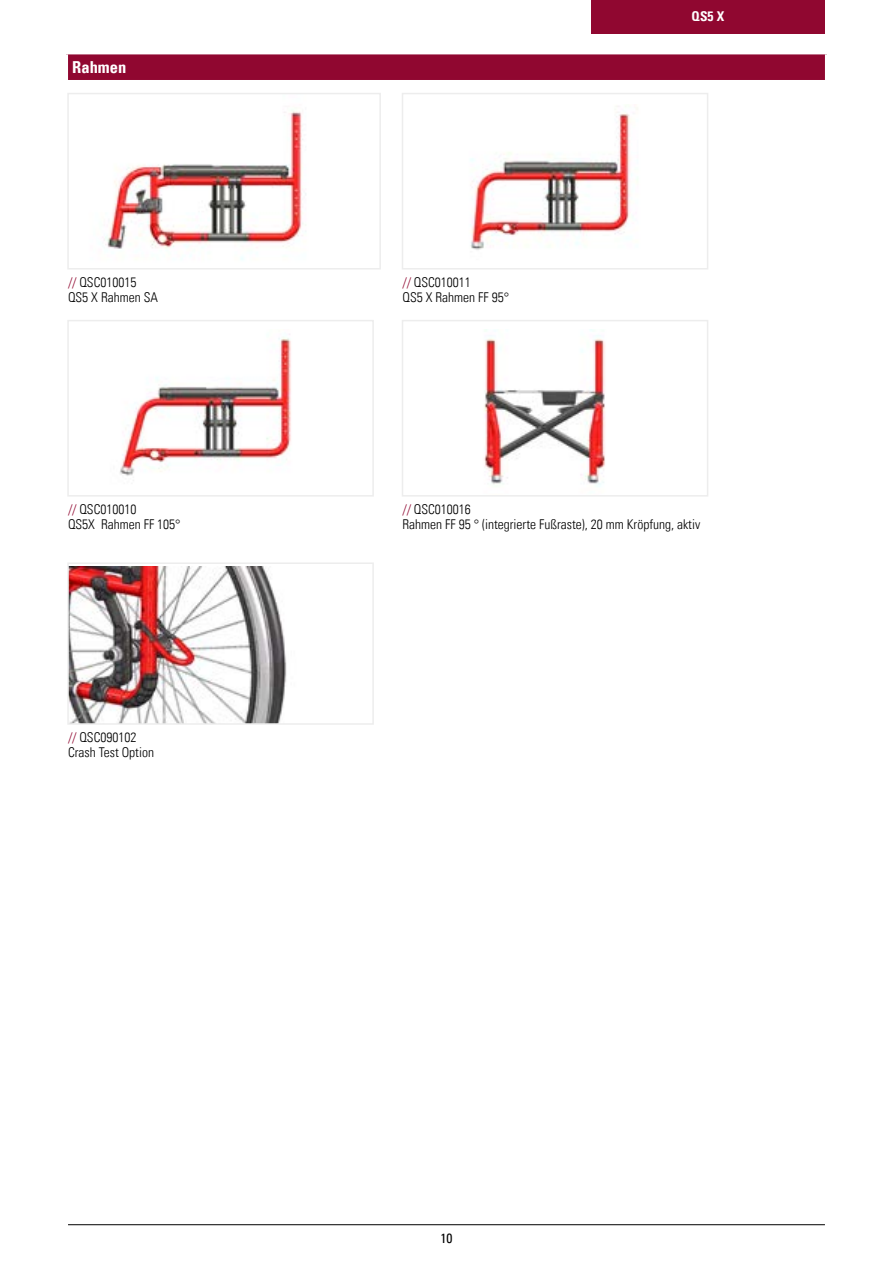
<style>
.page{position:relative;width:893px;height:1263px;background:#fff}
.page>*{position:absolute;margin:0;border:0;box-sizing:border-box;transform-origin:0 0}
.t1{font:16.5px "Univers Com 67 Bold Cond";color:#fff}
.t2{font:13.5px/15px "Univers Com 47 Light Cond";color:#000}
.t3{font:13.5px "Univers Com 67 Bold Cond";color:#fff}
.t4{font:condensed 13.5px "Univers Com 57";color:#000}
.s1{color:#900730}
</style>
<div class="page">
<img style="left:102px;top:110px;width:204px;height:150px">
<div style="left:67px;top:93px;width:314px;height:176px;border:2px solid #ededed"></div>
<img style="left:120px;top:334px;width:171px;height:142px">
<div style="left:67px;top:320px;width:307px;height:177px;border:2px solid #ededed"></div>
<img style="left:70px;top:567px;width:217px;height:155px">
<div style="left:67px;top:562px;width:307px;height:163px;border:2px solid #ededed"></div>
<img style="left:470px;top:106px;width:168px;height:144px">
<div style="left:402px;top:93px;width:306px;height:176px;border:2px solid #ededed"></div>
<img style="left:484px;top:329px;width:121px;height:158px">
<div style="left:402px;top:320px;width:306px;height:177px;border:2px solid #ededed"></div>
<div style="left:66px;top:53px;width:761px;height:29px;background:#900730"></div>
<hr style="left:65px;top:51px;width:763px;height:3px;background:#fff">
<hr style="left:65px;top:54px;width:3px;height:26px;background:#fff">
<hr style="left:825px;top:54px;width:3px;height:26px;background:#fff">
<hr style="left:65px;top:80px;width:763px;height:3px;background:#fff">
<div style="left:591px;top:0;width:234px;height:34px;background:#900730"></div>
<hr style="left:68px;top:1224px;width:757px;height:1px;background:#000">
<p class="t1" style="left:72px;top:57px;width:56px">Rahmen</p>
<p class="t2" style="left:68px;top:275px;width:91px"><span class="s1">//</span> QSC010015<br>QS5 X Rahmen SA</p>
<p class="t2" style="left:68px;top:502px;width:114px"><span class="s1">//</span> QSC010010<br>QS5X Rahmen FF 105°</p>
<p class="t2" style="left:68px;top:730px;width:87px"><span class="s1">//</span> QSC090102<br>Crash Test Option</p>
<p class="t2" style="left:402px;top:275px;width:108px"><span class="s1">//</span> QSC010011<br>QS5 X Rahmen FF 95°</p>
<p class="t3" style="left:692px;top:8px;width:34px">QS5 X</p>
<p class="t2" style="left:402px;top:502px;width:299px"><span class="s1">//</span> QSC010016<br>Rahmen FF 95 ° (integrierte Fußraste), 20 mm Kröpfung, aktiv</p>
<p class="t4" style="left:440px;top:1229px;width:13px">10</p>
</div>
